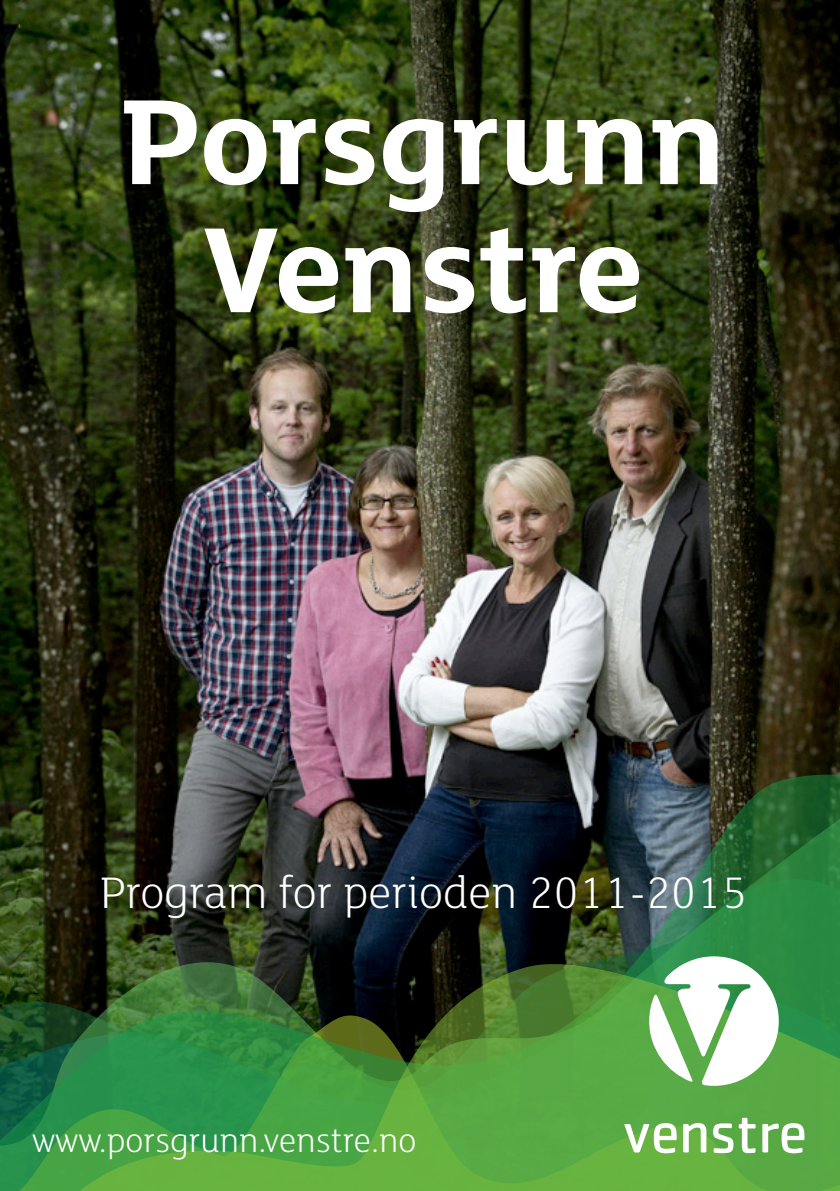
<style>
.page{position:relative;width:840px;height:1191px;background:#fff}
.page>*{position:absolute;margin:0;border:0;box-sizing:border-box;transform-origin:0 0}
.t1{font:700 132px/128px "FS Lola";color:#fff;text-align:center}
.t2{font:300 48px "FS Lola";color:#fff}
.t3{font:300 36px "FS Lola";color:#fff}
</style>
<div class="page">
<img style="left:0;top:0;width:839px;height:774px">
<img style="left:0;top:774px;width:839px;height:190px">
<svg style="left:0;top:964px;width:839px;height:227px;background:#438a3a"></svg>
<svg style="left:648px;top:956px;width:130px;height:129px"></svg>
<svg style="left:712px;top:1117px;width:43px;height:36px"></svg>
<svg style="left:762px;top:1123px;width:42px;height:30px"></svg>
<svg style="left:682px;top:1123px;width:24px;height:29px"></svg>
<svg style="left:624px;top:1123px;width:52px;height:30px"></svg>
<h1 class="t1" style="left:122px;top:70px;width:604px">Porsgrunn<br>Venstre</h1>
<p class="t2" style="left:100px;top:861px;width:648px">Program for perioden 2011-2015</p>
<p class="t3" style="left:32px;top:1117px;width:385px">www.porsgrunn.venstre.no</p>
</div>
